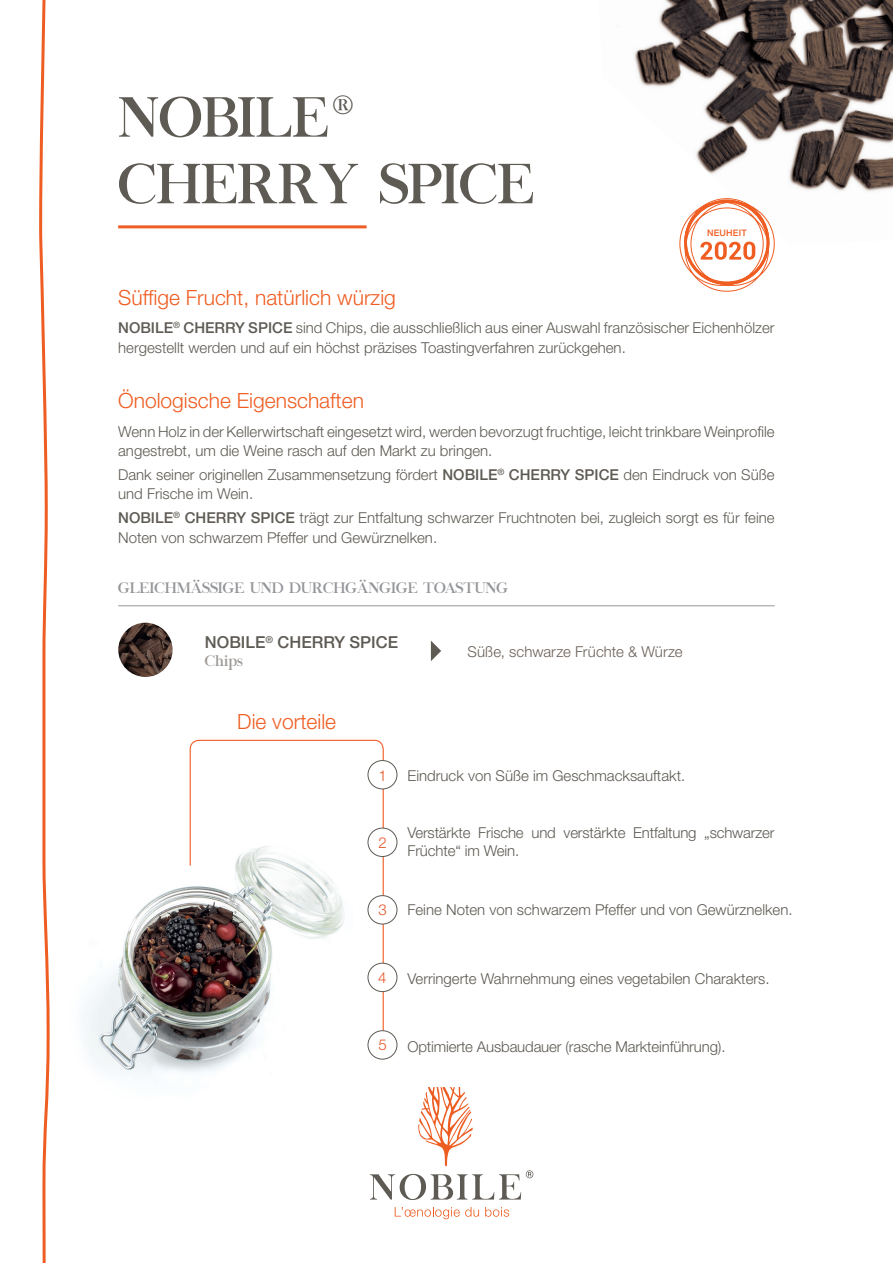
<style>
.page{position:relative;width:893px;height:1263px;background:#fff}
.page>*{position:absolute;margin:0;border:0;box-sizing:border-box;transform-origin:0 0}
.t1{font:55.5px "Chapaza";color:#5e5a54}
.t2{font:37.35px "Chapaza";color:#5e5a54}
.t3{font:300 21px "Helvetica Neue";color:#ef5d22}
.nobile-nom-produit{font:500 16.5px "Helvetica Neue";color:#5e5a54}
.texte-nobile{font:300 15px/19.5px "Helvetica Neue";color:#5e5a54}
.nobile-titres-paragr{font:15px "Chapaza";color:#939598}
.description_produit{font:300 15px "Helvetica Neue";letter-spacing:.005em;color:#6a6058}
.nobile-nom-produit-2{font:15px "Chapaza";color:#9f9b98}
.texte-nobile-2{font:300 15px "Helvetica Neue";color:#e75424}
.t4{font:500 9px "Helvetica Neue";letter-spacing:.02em;color:#ef5d22}
.s1{font-weight:500}
</style>
<div class="page">
<img style="left:634px;top:0;width:259px;height:192px">
<svg style="left:370px;top:1087px;width:163px;height:113px"></svg>
<svg style="left:395px;top:1207px;width:84px;height:12px"></svg>
<svg style="left:485px;top:1207px;width:24px;height:10px"></svg>
<hr style="left:118px;top:225px;width:249px;height:3px;background:#ef5d22">
<svg style="left:39px;top:0;width:11px;height:1263px"></svg>
<hr style="left:118px;top:605px;width:657px;height:1px;background:#939598">
<svg style="left:431px;top:641px;width:10px;height:20px"></svg>
<img style="left:118px;top:623px;width:55px;height:54px;border-radius:27px">
<svg style="left:679px;top:198px;width:96px;height:94px"></svg>
<img style="left:84px;top:886px;width:167px;height:190px">
<svg style="left:189px;top:739px;width:195px;height:308px"></svg>
<div style="left:368px;top:760px;width:29px;height:29px;background:#fff;border-radius:50%"></div>
<div style="left:368px;top:760px;width:29px;height:29px;border:1px solid #5e5a54;border-radius:50%"></div>
<div style="left:368px;top:828px;width:29px;height:28px;background:#fff;border-radius:50%"></div>
<div style="left:368px;top:828px;width:29px;height:29px;border:1px solid #5e5a54;border-radius:50%"></div>
<div style="left:368px;top:896px;width:29px;height:28px;background:#fff;border-radius:50%"></div>
<div style="left:368px;top:895px;width:29px;height:29px;border:1px solid #5e5a54;border-radius:50%"></div>
<div style="left:368px;top:963px;width:29px;height:28px;background:#fff;border-radius:50%"></div>
<div style="left:368px;top:963px;width:29px;height:29px;border:1px solid #5e5a54;border-radius:50%"></div>
<div style="left:368px;top:1031px;width:29px;height:28px;background:#fff;border-radius:50%"></div>
<div style="left:368px;top:1030px;width:29px;height:29px;border:1px solid #5e5a54;border-radius:50%"></div>
<p class="t2" style="left:333px;top:79px;width:22px">®</p>
<p class="t1" style="left:118px;top:85px;width:212px">NOBILE</p>
<p class="t1" style="left:118px;top:152px;width:417px">CHERRY SPICE</p>
<p class="t4" style="left:707px;top:227px;width:41px">NEUHEIT</p>
<p class="t3" style="left:118px;top:284px;width:279px">Süffige Frucht, natürlich würzig</p>
<p class="texte-nobile" style="left:118px;top:318px;width:658px"><span class="s1">NOBILE</span><sup>®</sup> <span class="s1">CHERRY SPICE</span> sind Chips, die ausschließlich aus einer Auswahl französischer Eichenhölzer hergestellt werden und auf ein höchst präzises Toastingverfahren zurückgehen.</p>
<p class="t3" style="left:118px;top:388px;width:247px">Önologische Eigenschaften</p>
<p class="texte-nobile" style="left:118px;top:421px;width:658px">Wenn Holz in der Kellerwirtschaft eingesetzt wird, werden bevorzugt fruchtige, leicht trinkbare Weinprofile angestrebt, um die Weine rasch auf den Markt zu bringen.</p>
<p class="texte-nobile" style="left:118px;top:464px;width:658px">Dank seiner originellen Zusammensetzung fördert <span class="s1">NOBILE</span><sup>®</sup> <span class="s1">CHERRY SPICE</span> den Eindruck von Süße und Frische im Wein.</p>
<p class="texte-nobile" style="left:118px;top:508px;width:658px"><span class="s1">NOBILE</span><sup>®</sup> <span class="s1">CHERRY SPICE</span> trägt zur Entfaltung schwarzer Fruchtnoten bei, zugleich sorgt es für feine<br>Noten von schwarzem Pfeffer und Gewürznelken.</p>
<p class="nobile-titres-paragr" style="left:118px;top:579px;width:391px">GLEICHMÄSSIGE UND DURCHGÄNGIGE TOASTUNG</p>
<p class="nobile-nom-produit" style="left:205px;top:632px;width:195px">NOBILE<sup>®</sup> CHERRY SPICE</p>
<p class="nobile-nom-produit-2" style="left:205px;top:652px;width:39px">Chips</p>
<p class="description_produit" style="left:468px;top:642px;width:217px">Süße, schwarze Früchte &amp; Würze</p>
<p class="t3" style="left:237px;top:709px;width:100px">Die vorteile</p>
<p class="texte-nobile-2" style="left:378px;top:766px;width:10px">1</p>
<p class="texte-nobile" style="left:407px;top:765px;width:279px">Eindruck von Süße im Geschmacksauftakt.</p>
<p class="texte-nobile-2" style="left:378px;top:834px;width:10px">2</p>
<p class="texte-nobile" style="left:407px;top:823px;width:369px;line-height:18px">Verstärkte Frische und verstärkte Entfaltung „schwarzer<br>Früchte“ im Wein.</p>
<p class="texte-nobile-2" style="left:378px;top:900px;width:10px">3</p>
<p class="texte-nobile" style="left:407px;top:900px;width:387px">Feine Noten von schwarzem Pfeffer und von Gewürznelken.</p>
<p class="texte-nobile-2" style="left:378px;top:969px;width:10px">4</p>
<p class="texte-nobile-2" style="left:378px;top:1035px;width:10px">5</p>
<p class="texte-nobile" style="left:407px;top:969px;width:364px">Verringerte Wahrnehmung eines vegetabilen Charakters.</p>
<p class="texte-nobile" style="left:407px;top:1036px;width:320px">Optimierte Ausbaudauer (rasche Markteinführung).</p>
</div>
